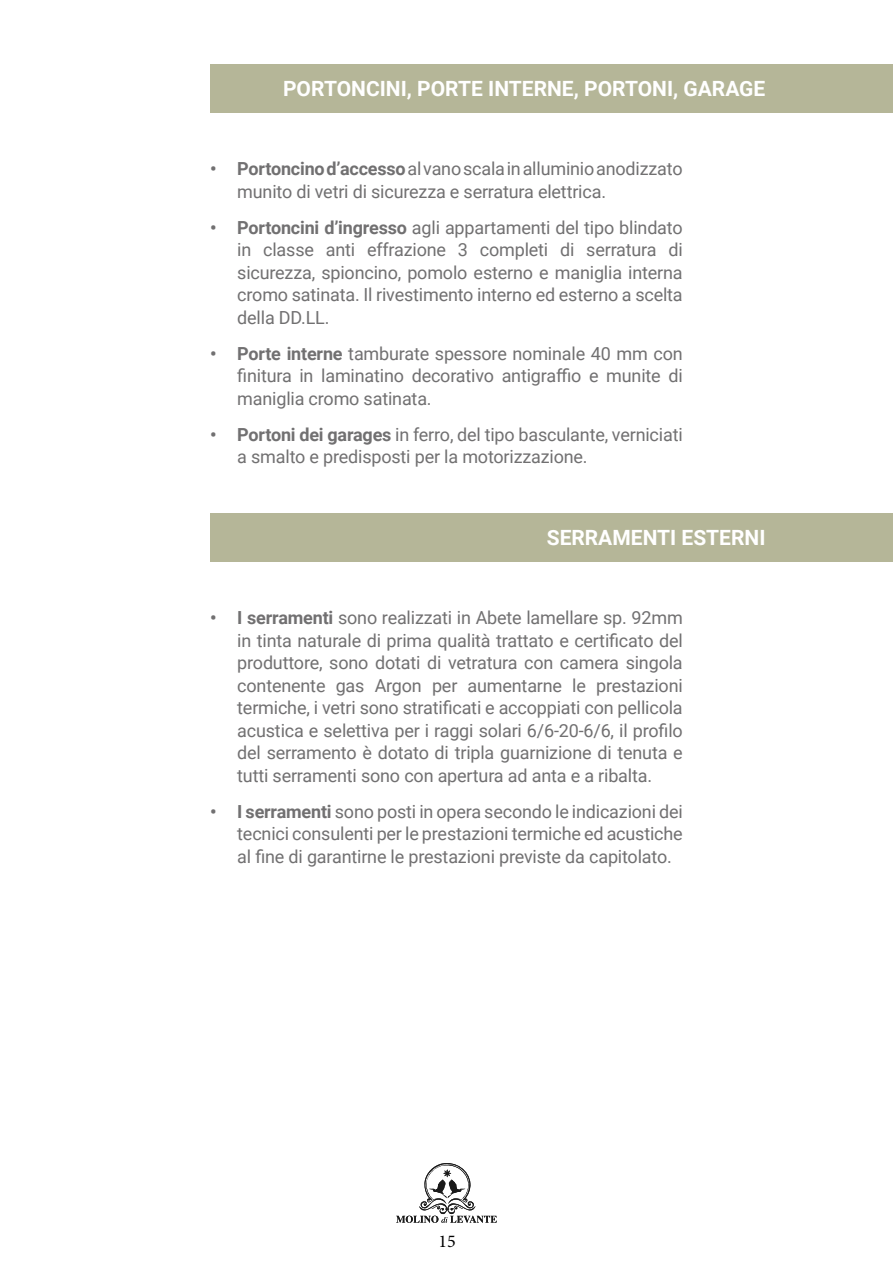
<style>
.page{position:relative;width:893px;height:1263px;background:#fff}
.page>*{position:absolute;margin:0;border:0;box-sizing:border-box;transform-origin:0 0}
.t1{font:700 21px "Roboto";color:#fff}
.t2{font:18px/22.5px "Roboto";letter-spacing:-.01em;color:#717071;text-align:justify}
.t3{font:18px "Minion Pro";color:#000}
.s1{font-weight:700}
</style>
<div class="page">
<svg style="left:396px;top:1163px;width:101px;height:60px"></svg>
<div style="left:210px;top:64px;width:683px;height:49px;background:#b5b698"></div>
<div style="left:210px;top:513px;width:683px;height:49px;background:#b5b698"></div>
<p class="t1" style="left:283px;top:74px;width:484px">PORTONCINI, PORTE INTERNE, PORTONI, GARAGE</p>
<p class="t2" style="left:237px;top:157px;width:447px;text-indent:-27px"><span class="s1">• Portoncino d’accesso</span> al vano scala in alluminio anodizzato munito di vetri di sicurezza e serratura elettrica.</p>
<p class="t2" style="left:237px;top:215px;width:447px;text-indent:-27px"><span class="s1">• Portoncini d’ingresso</span> agli appartamenti del tipo blindato in classe anti effrazione 3 completi di serratura di sicurezza, spioncino, pomolo esterno e maniglia interna cromo satinata. Il rivestimento interno ed esterno a scelta della DD.LL.</p>
<p class="t2" style="left:237px;top:341px;width:447px;text-indent:-27px"><span class="s1">• Porte interne</span> tamburate spessore nominale 40 mm con finitura in laminatino decorativo antigraffio e munite di maniglia cromo satinata.</p>
<p class="t2" style="left:237px;top:422px;width:447px;text-indent:-27px"><span class="s1">• Portoni dei garages</span> in ferro, del tipo basculante, verniciati a smalto e predisposti per la motorizzazione.</p>
<p class="t1" style="left:547px;top:523px;width:220px">SERRAMENTI ESTERNI</p>
<p class="t2" style="left:237px;top:606px;width:447px;text-indent:-27px"><span class="s1">• I serramenti</span> sono realizzati in Abete lamellare sp. 92mm in tinta naturale di prima qualità trattato e certificato del produttore, sono dotati di vetratura con camera singola contenente gas Argon per aumentarne le prestazioni termiche, i vetri sono stratificati e accoppiati con pellicola acustica e selettiva per i raggi solari 6/6-20-6/6, il profilo del serramento è dotato di tripla guarnizione di tenuta e tutti serramenti sono con apertura ad anta e a ribalta.</p>
<p class="t2" style="left:237px;top:799px;width:447px;text-indent:-27px"><span class="s1">• I serramenti</span> sono posti in opera secondo le indicazioni dei tecnici consulenti per le prestazioni termiche ed acustiche al fine di garantirne le prestazioni previste da capitolato.</p>
<p class="t3" style="left:438px;top:1229px;width:19px">15</p>
</div>
